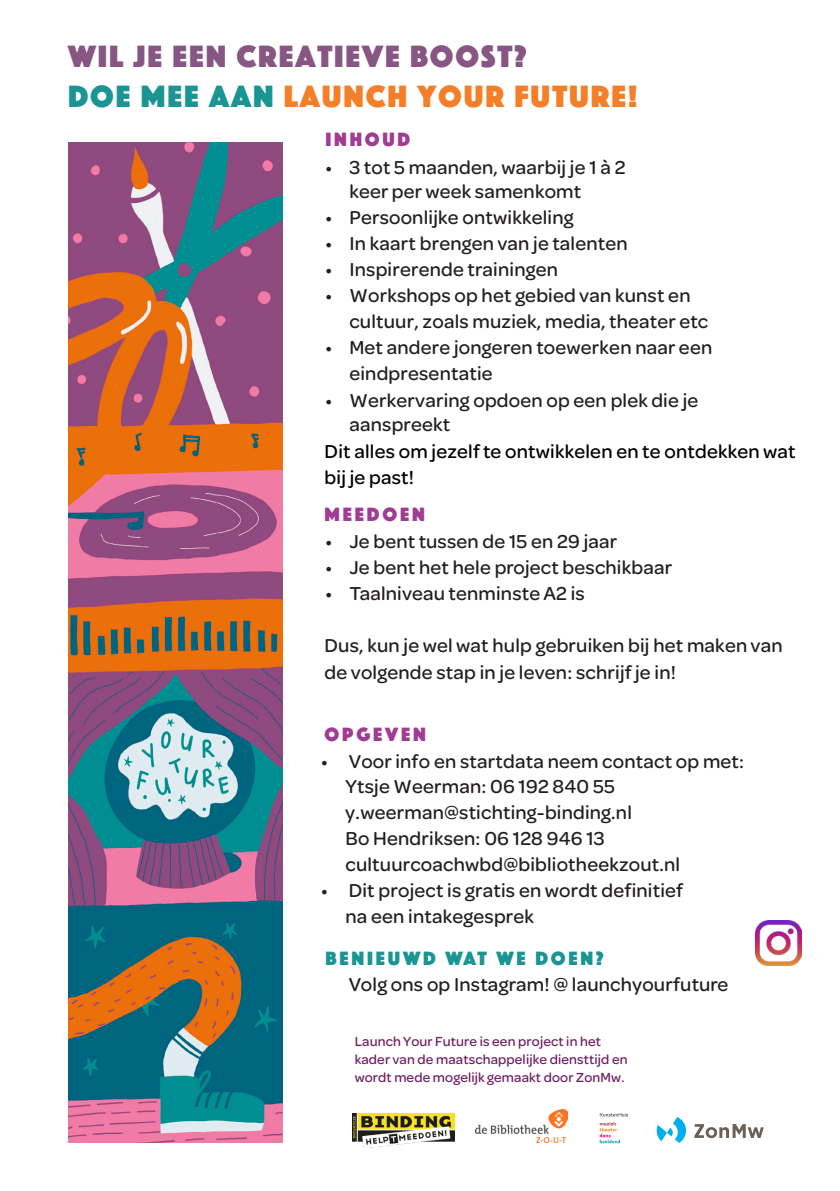
<style>
.page{position:relative;width:840px;height:1191px;background:#fff}
.page>*{position:absolute;margin:0;border:0;box-sizing:border-box;transform-origin:0 0}
.Plat{font:32px "Phosphate Solid";letter-spacing:.06em;color:#f47f28}
.Plat-2{font:32px "Phosphate Solid";letter-spacing:.06em;color:#875683}
.Plat-3{font:500 20px/26px "Omnes";letter-spacing:.01em;color:#231f20}
.Kop_1{font:500 20px/26.6px "Omnes";letter-spacing:.01em;color:#231f20}
.Kop_1-2{font:500 20px/26px "Omnes";letter-spacing:.01em;color:#000}
.Kop_1-3{font:20px "Phosphate Solid";letter-spacing:.14em;color:#a13c93}
.Plat-4{font:20px "Phosphate Solid";letter-spacing:.14em;color:#1a9594}
.Plat-5{font:500 14px/18px "Omnes";letter-spacing:.01em;color:#6d1c63}
.s1{color:#1a9594}
</style>
<div class="page">
<img style="left:755px;top:920px;width:46px;height:45px">
<svg style="left:694px;top:1124px;width:69px;height:14px"></svg>
<svg style="left:656px;top:1117px;width:29px;height:26px"></svg>
<img style="left:68px;top:142px;width:214px;height:1001px">
<img style="left:475px;top:1109px;width:92px;height:34px">
<svg style="left:599px;top:1113px;width:28px;height:30px"></svg>
<img style="left:353px;top:1113px;width:101px;height:34px">
<p class="Plat-2" style="left:68px;top:34px;width:460px">WIL JE EEN CREATIEVE BOOST?</p>
<p class="Plat" style="left:68px;top:74px;width:570px"><span class="s1">DOE MEE AAN</span> LAUNCH YOUR FUTURE!</p>
<p class="Kop_1-3" style="left:325px;top:125px;width:86px">INHOUD</p>
<p class="Plat-3" style="left:349px;top:154px;width:277px;line-height:24.2px;text-indent:-24px">• 3 tot 5 maanden, waarbij je 1 à 2 keer per week samenkomt</p>
<p class="Plat-3" style="left:325px;top:203px;width:249px">• Persoonlijke ontwikkeling</p>
<p class="Plat-3" style="left:325px;top:229px;width:304px">• In kaart brengen van je talenten</p>
<p class="Plat-3" style="left:325px;top:255px;width:234px">• Inspirerende trainingen</p>
<p class="Plat-3" style="left:349px;top:281px;width:360px;text-indent:-24px">• Workshops op het gebied van kunst en cultuur, zoals muziek, media, theater etc</p>
<p class="Plat-3" style="left:349px;top:333px;width:364px;text-indent:-24px">• Met andere jongeren toewerken naar een eindpresentatie</p>
<p class="Plat-3" style="left:349px;top:386px;width:350px;line-height:24px;text-indent:-24px">• Werkervaring opdoen op een plek die je aanspreekt</p>
<p class="Kop_1-2" style="left:324px;top:437px;width:472px">Dit alles om jezelfte ontwikkelen en te ontdekken wat bij je past!</p>
<p class="Kop_1-3" style="left:324px;top:500px;width:102px">MEEDOEN</p>
<p class="Plat-3" style="left:325px;top:527px;width:293px">• Je bent tussen de 15 en 29 jaar</p>
<p class="Plat-3" style="left:325px;top:553px;width:348px">• Je bent het hele project beschikbaar</p>
<p class="Plat-3" style="left:325px;top:579px;width:261px">• Taalniveau tenminste A2 is</p>
<p class="Kop_1" style="left:324px;top:631px;width:459px">Dus, kun je wel wat hulp gebruiken bij het maken van de volgende stap in je leven: schrijfje in!</p>
<p class="Kop_1-3" style="left:324px;top:720px;width:103px">OPGEVEN</p>
<p class="Plat-3" style="left:345px;top:748px;width:400px;line-height:24.2px;text-indent:-24px">• Voor info en startdata neem contact op met:<br>Ytsje Weerman: 06 192 840 55</p>
<p class="Plat-3" style="left:345px;top:797px;width:336px">y.weerman@stichting-binding.nl<br>Bo Hendriksen: 06 128 946 13 cultuurcoachwbd@bibliotheekzout.nl</p>
<p class="Plat-3" style="left:345px;top:875px;width:339px;text-indent:-24px">• Dit project is gratis en wordt definitief na een intakegesprek</p>
<p class="Plat-4" style="left:325px;top:944px;width:280px">BENIEUWD WAT WE DOEN?</p>
<p class="Plat-3" style="left:349px;top:970px;width:380px">Volg ons op Instagram! @ launchyourfuture</p>
<p class="Plat-5" style="left:354px;top:1031px;width:274px">Launch Your Future is een project in het kader van de maatschappelijke diensttijd en wordt mede mogelijk gemaakt door ZonMw.</p>
</div>
